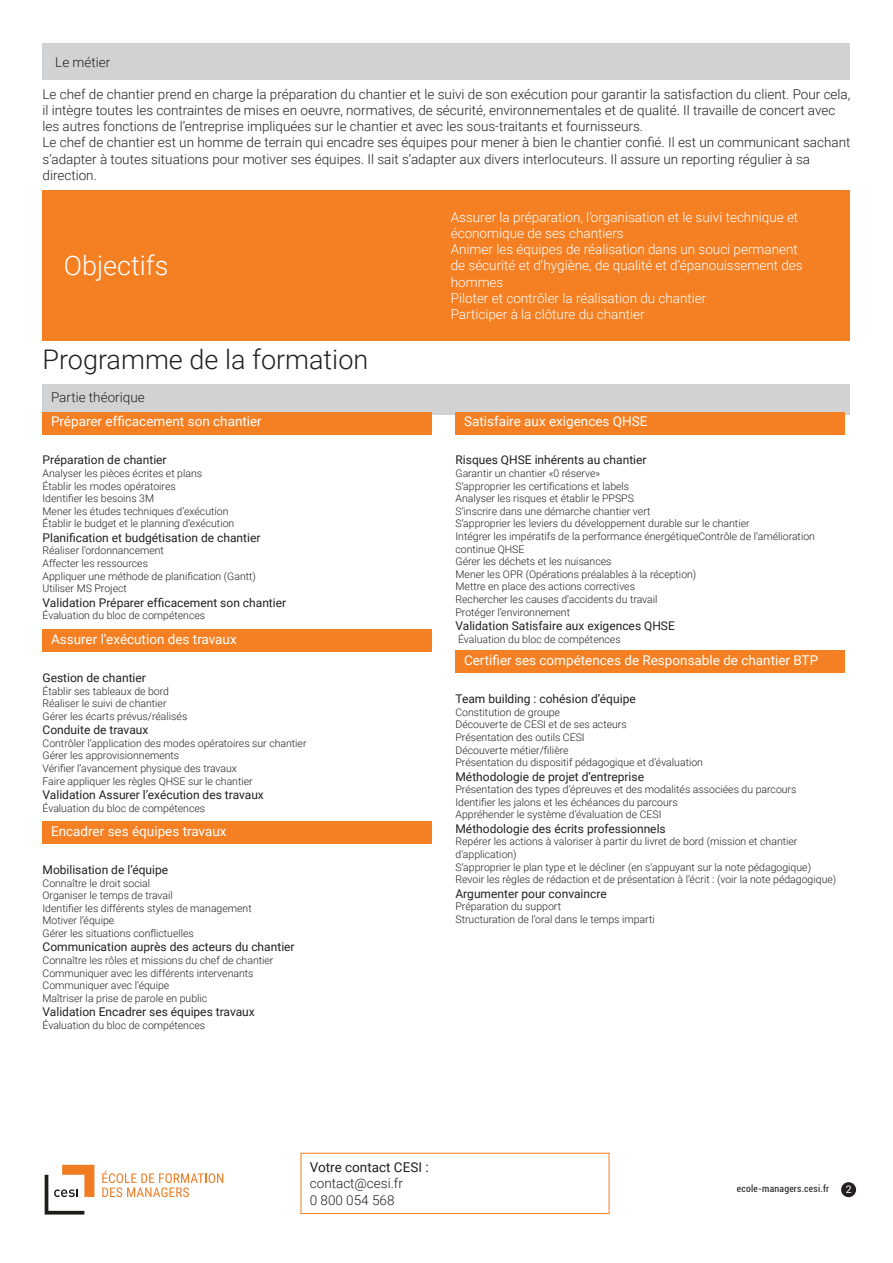
<style>
.page{position:relative;width:893px;height:1263px;background:#fff}
.page>*{position:absolute;margin:0;border:0;box-sizing:border-box;transform-origin:0 0}
.t1{font:300 27px "Roboto";color:#231f20}
.t2{font:300 27px "Roboto";color:#fff}
.t3{font:300 13.5px/16.2px "Roboto";color:#231f20}
.t4{font:300 13.5px/16.2px "Roboto";color:#fff}
.t5{font:13.5px "Roboto";color:#fff}
.t6{font:13.5px "Roboto";color:#231f20}
.t7{font:12px "Roboto";color:#231f20}
.t8{font:300 10.5px/12.6px "Roboto";color:#231f20}
.t9{font:10.5px "Roboto";color:#fff}
.t10{font:condensed 9.6px "Roboto";letter-spacing:.025em;color:#231f20}
</style>
<div class="page">
<div style="left:43px;top:384px;width:807px;height:30px;background:#d1d2d4"></div>
<div style="left:43px;top:412px;width:389px;height:22px;background:#f58023"></div>
<div style="left:43px;top:630px;width:389px;height:22px;background:#f58023"></div>
<div style="left:43px;top:822px;width:389px;height:22px;background:#f58023"></div>
<div style="left:455px;top:412px;width:389px;height:22px;background:#f58023"></div>
<div style="left:455px;top:651px;width:389px;height:22px;background:#f58023"></div>
<div style="left:841px;top:1182px;width:15px;height:15px;background:#231f20;border-radius:50%"></div>
<svg style="left:45px;top:1165px;width:49px;height:49px"></svg>
<svg style="left:102px;top:1171px;width:121px;height:26px"></svg>
<div style="left:43px;top:190px;width:807px;height:150px;background:#f58023"></div>
<div style="left:43px;top:43px;width:807px;height:37px;background:#d1d2d4"></div>
<div style="left:301px;top:1153px;width:308px;height:61px;border:1px solid #f58023"></div>
<p class="t3" style="left:55px;top:53px;width:57px">Le métier</p>
<p class="t3" style="left:43px;top:85px;width:809px">Le chef de chantier prend en charge la préparation du chantier et le suivi de son exécution pour garantir la satisfaction du client. Pour cela, il intègre toutes les contraintes de mises en oeuvre, normatives, de sécurité, environnementales et de qualité. Il travaille de concert avec les autres fonctions de l’entreprise impliquées sur le chantier et avec les sous-traitants et fournisseurs.<br>Le chef de chantier est un homme de terrain qui encadre ses équipes pour mener à bien le chantier confié. Il est un communicant sachant s’adapter à toutes situations pour motiver ses équipes. Il sait s’adapter aux divers interlocuteurs. Il assure un reporting régulier à sa direction.</p>
<h1 class="t2" style="left:64px;top:247px;width:106px">Objectifs</h1>
<h1 class="t1" style="left:43px;top:341px;width:327px">Programme de la formation</h1>
<p class="t3" style="left:51px;top:389px;width:95px">Partie théorique</p>
<p class="t5" style="left:51px;top:412px;width:212px">Préparer efficacement son chantier</p>
<p class="t7" style="left:43px;top:452px;width:126px">Préparation de chantier</p>
<p class="t8" style="left:43px;top:466px;width:193px">Analyser les pièces écrites et plans<br>Établir les modes opératoires<br>Identifier les besoins 3M<br>Mener les études techniques d’exécution Établir le budget et le planning d’exécution</p>
<p class="t7" style="left:43px;top:529px;width:219px">Planification et budgétisation de chantier</p>
<p class="t8" style="left:43px;top:544px;width:215px">Réaliser l’ordonnancement<br>Affecter les ressources<br>Appliquer une méthode de planification (Gantt)<br>Utiliser MS Project</p>
<p class="t7" style="left:43px;top:594px;width:245px">Validation Préparer efficacement son chantier</p>
<p class="t8" style="left:43px;top:609px;width:164px">Évaluation du bloc de compétences</p>
<p class="t5" style="left:51px;top:630px;width:187px">Assurer l’exécution des travaux</p>
<p class="t7" style="left:43px;top:669px;width:105px">Gestion de chantier</p>
<p class="t8" style="left:43px;top:684px;width:146px">Établir ses tableaux de bord<br>Réaliser le suivi de chantier<br>Gérer les écarts prévus/réalisés</p>
<p class="t7" style="left:43px;top:721px;width:107px">Conduite de travaux</p>
<p class="t8" style="left:43px;top:736px;width:266px">Contrôler l’application des modes opératoires sur chantier Gérer les approvisionnements<br>Vérifier l’avancement physique des travaux<br>Faire appliquer les règles QHSE sur le chantier</p>
<p class="t7" style="left:43px;top:786px;width:223px">Validation Assurer l’exécution des travaux</p>
<p class="t8" style="left:43px;top:801px;width:164px">Évaluation du bloc de compétences</p>
<p class="t5" style="left:51px;top:822px;width:177px">Encadrer ses équipes travaux</p>
<p class="t7" style="left:43px;top:861px;width:127px">Mobilisation de l’équipe</p>
<p class="t8" style="left:43px;top:876px;width:211px">Connaître le droit social<br>Organiser le temps de travail<br>Identifier les différents styles de management<br>Motiver l’équipe<br>Gérer les situations conflictuelles</p>
<p class="t7" style="left:43px;top:939px;width:254px">Communication auprès des acteurs du chantier</p>
<p class="t8" style="left:43px;top:954px;width:232px">Connaître les rôles et missions du chef de chantier Communiquer avec les différents intervenants Communiquer avec l’équipe<br>Maîtriser la prise de parole en public</p>
<p class="t7" style="left:43px;top:1003px;width:214px">Validation Encadrer ses équipes travaux</p>
<p class="t8" style="left:43px;top:1018px;width:164px">Évaluation du bloc de compétences</p>
<p class="t4" style="left:451px;top:208px;width:353px">Assurer la préparation, l’organisation et le suivi technique et économique de ses chantiers<br>Animer les équipes de réalisation dans un souci permanent de sécurité et d’hygiène, de qualité et d’épanouissement des hommes<br>Piloter et contrôler la réalisation du chantier<br>Participer à la clôture du chantier</p>
<p class="t5" style="left:464px;top:412px;width:185px">Satisfaire aux exigences QHSE</p>
<p class="t7" style="left:455px;top:452px;width:193px">Risques QHSE inhérents au chantier</p>
<p class="t8" style="left:455px;top:466px;width:361px">Garantir un chantier «0 réserve»<br>S’approprier les certifications et labels<br>Analyser les risques et établir le PPSPS<br>S’inscrire dans une démarche chantier vert<br>S’approprier les leviers du développement durable sur le chantier<br>Intégrer les impératifs de la performance énergétiqueContrôle de l’amélioration continue QHSE<br>Gérer les déchets et les nuisances<br>Mener les OPR (Opérations préalables à la réception)<br>Mettre en place des actions correctives<br>Rechercher les causes d’accidents du travail<br>Protéger l’environnement</p>
<p class="t7" style="left:455px;top:617px;width:221px">Validation Satisfaire aux exigences QHSE</p>
<p class="t8" style="left:458px;top:632px;width:164px">Évaluation du bloc de compétences</p>
<p class="t5" style="left:464px;top:651px;width:356px">Certifier ses compétences de Responsable de chantier BTP</p>
<p class="t7" style="left:455px;top:690px;width:182px">Team building : cohésion d’équipe</p>
<p class="t8" style="left:455px;top:705px;width:249px">Constitution de groupe<br>Découverte de CESI et de ses acteurs<br>Présentation des outils CESI<br>Découverte métier/filière<br>Présentation du dispositif pédagogique et d’évaluation</p>
<p class="t7" style="left:455px;top:768px;width:190px">Méthodologie de projet d’entreprise</p>
<p class="t8" style="left:455px;top:783px;width:342px">Présentation des types d’épreuves et des modalités associées du parcours<br>Identifier les jalons et les échéances du parcours<br>Appréhender le système d’évaluation de CESI</p>
<p class="t7" style="left:455px;top:820px;width:212px">Méthodologie des écrits professionnels</p>
<p class="t8" style="left:455px;top:835px;width:382px">Repérer les actions à valoriser à partir du livret de bord (mission et chantier d’application)<br>S’approprier le plan type et le décliner (en s’appuyant sur la note pédagogique)<br>Revoir les règles de rédaction et de présentation à l’écrit : (voir la note pédagogique)</p>
<p class="t7" style="left:455px;top:885px;width:153px">Argumenter pour convaincre</p>
<p class="t8" style="left:455px;top:900px;width:201px">Préparation du support<br>Structuration de l’oral dans le temps imparti</p>
<p class="t6" style="left:310px;top:1158px;width:120px">Votre contact CESI :</p>
<p class="t3" style="left:310px;top:1175px;width:95px">contact@cesi.fr<br>0 800 054 568</p>
<p class="t10" style="left:737px;top:1182px;width:94px">ecole-managers.cesi.fr</p>
<p class="t9" style="left:846px;top:1182px;width:7px">2</p>
</div>
